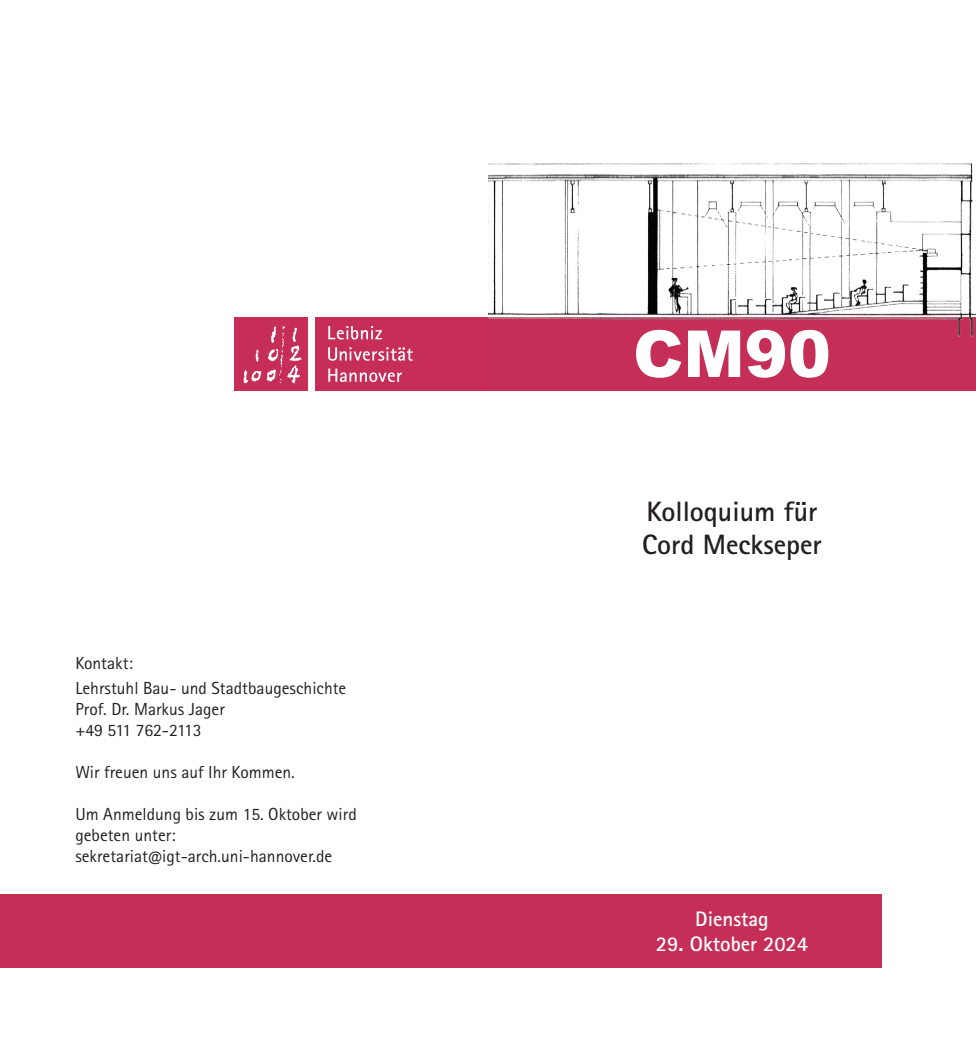
<style>
.page{position:relative;width:976px;height:1042px;background:#fff}
.page>*{position:absolute;margin:0;border:0;box-sizing:border-box;transform-origin:0 0}
.Titel{font:900 64.75px "Arial";color:#fff}
.Untertitel{font:700 28px "Rotis Sans Serif Std";color:#231f20}
.Untertitel-2{font:700 21px "Rotis Sans Serif Std";color:#fff}
.Programm{font:17.5px/21px "Rotis Sans Serif Std";color:#231f20}
.Programm-2{font:17.5px "Rotis Sans Serif Std";letter-spacing:-.02em;color:#231f20}
</style>
<div class="page">
<div style="left:418px;top:317px;width:557px;height:73px;background:#c52e57"></div>
<div style="left:315px;top:317px;width:173px;height:73px;background:#c62e58"></div>
<div style="left:234px;top:317px;width:73px;height:73px;background:#c62e58"></div>
<svg style="left:328px;top:326px;width:54px;height:13px"></svg>
<svg style="left:328px;top:347px;width:85px;height:14px"></svg>
<svg style="left:328px;top:368px;width:74px;height:14px"></svg>
<svg style="left:243px;top:326px;width:58px;height:57px"></svg>
<div style="left:0;top:894px;width:881px;height:73px;background:#c52e57"></div>
<img style="left:488px;top:163px;width:487px;height:174px">
<p class="Programm" style="left:75px;top:653px;width:59px">Kontakt:</p>
<p class="Programm" style="left:75px;top:677px;width:272px">Lehrstuhl Bau- und Stadtbaugeschichte</p>
<p class="Programm" style="left:75px;top:698px;width:151px">Prof. Dr. Markus Jager</p>
<p class="Programm-2" style="left:75px;top:720px;width:128px">+49 511 762-2113</p>
<p class="Programm" style="left:75px;top:761px;width:221px">Wir freuen uns auf Ihr Kommen.</p>
<p class="Programm" style="left:75px;top:803px;width:283px">Um Anmeldung bis zum 15. Oktober wird gebeten unter:</p>
<p class="Programm" style="left:75px;top:845px;width:258px">sekretariat@igt-arch.uni-hannover.de</p>
<p class="Titel" style="left:633px;top:307px;width:199px">CM90</p>
<p class="Untertitel" style="left:646px;top:493px;width:173px">Kolloquium für</p>
<p class="Untertitel" style="left:642px;top:527px;width:181px">Cord Meckseper</p>
<p class="Untertitel-2" style="left:695px;top:905px;width:75px">Dienstag</p>
<p class="Untertitel-2" style="left:656px;top:930px;width:154px">29. Oktober 2024</p>
</div>
